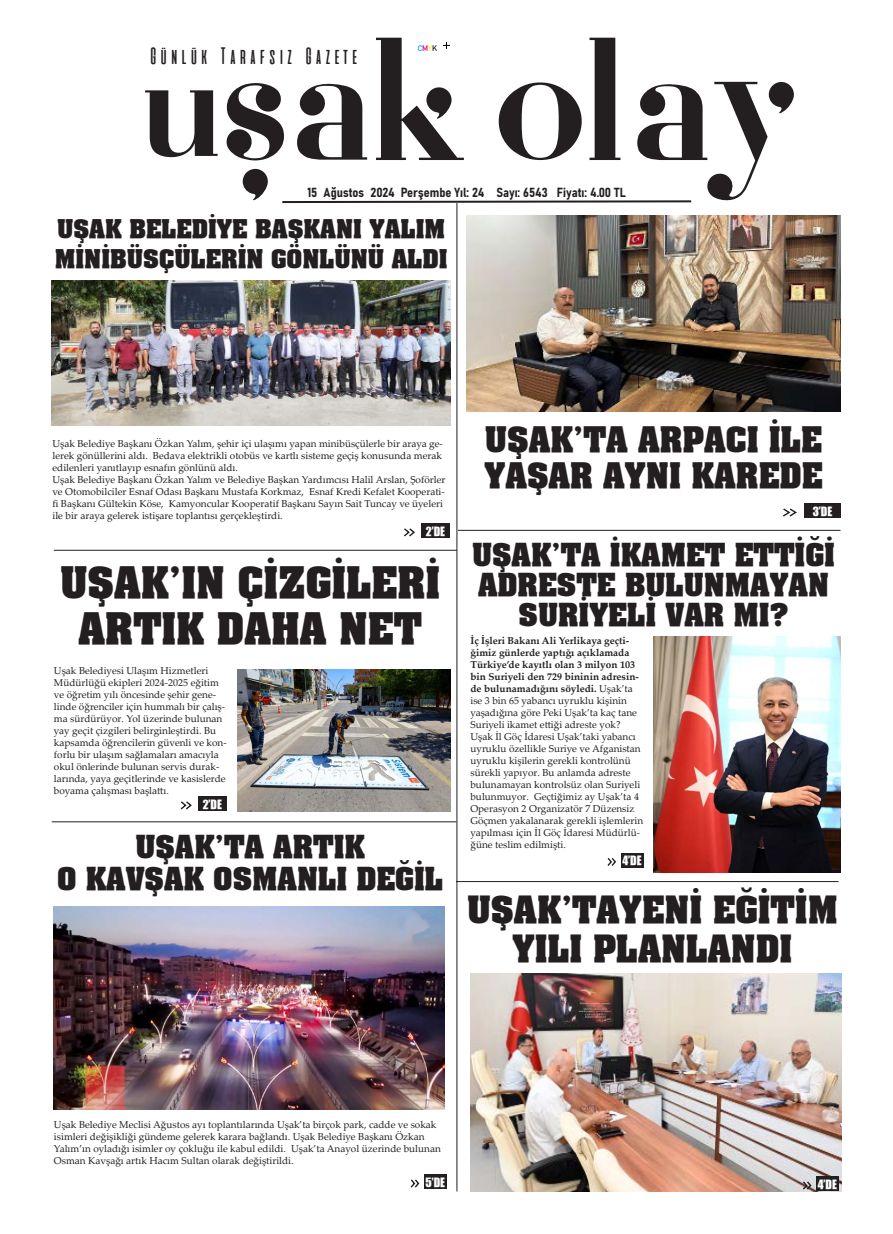
<style>
.page{position:relative;width:893px;height:1234px;background:#fff}
.page>*{position:absolute;margin:0;border:0;box-sizing:border-box;transform-origin:0 0}
.t1{font:700 37px/46px "TR Aardvark";color:#231f20;text-align:center}
.t2{font:700 32px/38.4px "TR Aardvark";color:#231f20;text-align:center}
.t3{font:700 30px/36px "TR Aardvark";color:#231f20}
.t4{font:700 27px "TR Aardvark";color:#231f20}
.t5{font:23.7px "aliensandcows";color:#231f20}
.t6{font:700 22px/30px "TR Aardvark";color:#231f20}
.t7{font:13px "Bahnschrift";color:#231f20}
.t8{font:11.8px "TR Impact";color:#fff}
.t9{font:10px/12px "Palatino Linotype";color:#231f20}
.t10{font:700 8px "DIN Alternate";color:#00aeef}
.s1{color:#ed028c}
.s2{color:#fff101}
.s3{color:#231f20}
.s4{font-weight:700}
</style>
<div class="page">
<img style="left:470px;top:973px;width:371px;height:218px">
<svg style="left:145px;top:90px;width:73px;height:67px"></svg>
<div style="left:424px;top:1174px;width:22px;height:15px;background:#231f20"></div>
<svg style="left:410px;top:1179px;width:10px;height:9px"></svg>
<svg style="left:226px;top:38px;width:568px;height:165px"></svg>
<div style="left:198px;top:796px;width:29px;height:15px;background:#231f20"></div>
<svg style="left:180px;top:801px;width:12px;height:9px"></svg>
<div style="left:804px;top:503px;width:36px;height:15px;background:#231f20"></div>
<svg style="left:783px;top:508px;width:14px;height:9px"></svg>
<div style="left:621px;top:852px;width:22px;height:15px;background:#231f20"></div>
<svg style="left:607px;top:858px;width:9px;height:8px"></svg>
<hr style="left:458px;top:529px;width:382px;height:1px;background:#231f20">
<hr style="left:456px;top:880px;width:383px;height:1px;background:#231f20">
<hr style="left:54px;top:549px;width:403px;height:1px;background:#231f20">
<hr style="left:52px;top:821px;width:404px;height:1px;background:#231f20">
<div style="left:421px;top:523px;width:29px;height:15px;background:#231f20"></div>
<svg style="left:404px;top:528px;width:11px;height:9px"></svg>
<div style="left:816px;top:1176px;width:23px;height:15px;background:#231f20"></div>
<svg style="left:801px;top:1179px;width:11px;height:11px"></svg>
<hr style="left:456px;top:203px;width:1px;height:988px;background:#231f20">
<img style="left:51px;top:280px;width:399px;height:145px">
<img style="left:238px;top:669px;width:212px;height:142px">
<img style="left:467px;top:215px;width:373px;height:196px">
<img style="left:654px;top:636px;width:186px;height:236px">
<img style="left:54px;top:906px;width:390px;height:202px">
<p class="t5" style="left:148px;top:44px;width:213px">Günlük Tarafsız Gazete</p>
<p class="t10" style="left:418px;top:42px;width:21px">C<span class="s1">M</span><span class="s2">Y</span><span class="s3">K</span></p>
<p class="t7" style="left:307px;top:182px;width:320px">15 Ağustos 2024 Perşembe Yıl: 24 Sayı: 6543 Fiyatı: 4.00 TL</p>
<p class="t6" style="left:55px;top:213px;width:394px">UŞAK BELEDİYE BAŞKANI YALIM<br>MİNİBÜSÇÜLERİN GÖNLÜNÜ ALDI</p>
<p class="t3" style="left:484px;top:420px;width:340px">UŞAK’TA ARPACI İLE<br>YAŞAR AYNI KAREDE</p>
<p class="t9" style="left:52px;top:437px;width:392px;text-align:justify">Uşak Belediye Başkanı Özkan Yalım, şehir içi ulaşımı yapan minibüsçülerle bir araya ge&shy;lerek gönüllerini aldı. Bedava elektrikli otobüs ve kartlı sisteme geçiş konusunda merak edilenleri yanıtlayıp esnafın gönlünü aldı.</p>
<p class="t9" style="left:52px;top:473px;width:395px">Uşak Belediye Başkanı Özkan Yalım ve Belediye Başkan Yardımcısı Halil Arslan, Şoförler ve Otomobilciler Esnaf Odası Başkanı Mustafa Korkmaz, Esnaf Kredi Kefalet Kooperati&shy;fi Başkanı Gültekin Köse, Kamyoncular Kooperatif Başkanı Sayın Sait Tuncay ve üyeleri ile bir araya gelerek istişare toplantısı gerçekleştirdi.</p>
<p class="t1" style="left:60px;top:558px;width:382px">UŞAK’IN ÇİZGİLERİ<br>ARTIK DAHA NET</p>
<p class="t9" style="left:54px;top:663px;width:174px">Uşak Belediyesi Ulaşım Hizmetleri Müdürlüğü ekipleri 2024-2025 eğitim ve öğretim yılı öncesinde şehir gene&shy;linde öğrenciler için hummalı bir çalış&shy;ma sürdürüyor. Yol üzerinde bulunan yay geçit çizgileri belirginleştirdi. Bu kapsamda öğrencilerin güvenli ve kon&shy;forlu bir ulaşım sağlamaları amacıyla okul önlerinde bulunan servis durak&shy;larında, yaya geçitlerinde ve kasislerde boyama çalışması başlattı.</p>
<p class="t8" style="left:813px;top:501px;width:21px">3’DE</p>
<p class="t8" style="left:426px;top:521px;width:21px">2’DE</p>
<p class="t4" style="left:472px;top:534px;width:364px">UŞAK’TA İKAMET ETTİĞİ</p>
<p class="t4" style="left:478px;top:564px;width:352px">ADRESTE BULUNMAYAN</p>
<p class="t4" style="left:519px;top:594px;width:271px">SURİYELİ VAR MI?</p>
<p class="t9" style="left:470px;top:634px;width:174px"><span class="s4">İç İşleri Bakanı Ali Yerlikaya geçti&shy;ğimiz günlerde yaptığı açıklamada Türkiye’de kayıtlı olan 3 milyon 103 bin Suriyeli den 729 bininin adresin&shy;de bulunamadığını söyledi.</span> Uşak’ta ise 3 bin 65 yabancı uyruklu kişinin yaşadığına göre Peki Uşak’ta kaç tane Suriyeli ikamet ettiği adreste yok?<br>Uşak İl Göç İdaresi Uşak’taki yabancı uyruklu özellikle Suriye ve Afganistan uyruklu kişilerin gerekli kontrolünü sürekli yapıyor. Bu anlamda adreste bulunamayan kontrolsüz olan Suriyeli bulunmuyor. Geçtiğimiz ay Uşak’ta 4<br>Operasyon 2 Organizatör 7 Düzensiz Göçmen yakalanarak gerekli işlemlerin yapılması için İl Göç İdaresi Müdürlü-</p>
<p class="t8" style="left:203px;top:794px;width:21px">2’DE</p>
<p class="t4" style="left:135px;top:826px;width:231px">UŞAK’TA ARTIK</p>
<p class="t9" style="left:470px;top:838px;width:97px">ğüne teslim edilmişti.</p>
<p class="t8" style="left:622px;top:851px;width:21px">4’DE</p>
<p class="t4" style="left:57px;top:859px;width:388px">O KAVŞAK OSMANLI DEĞİL</p>
<p class="t2" style="left:467px;top:889px;width:372px">UŞAK’TAYENİ EĞİTİM<br>YILI PLANLANDI</p>
<p class="t9" style="left:54px;top:1117px;width:388px">Uşak Belediye Meclisi Ağustos ayı toplantılarında Uşak’ta birçok park, cadde ve sokak isimleri değişikliği gündeme gelerek karara bağlandı. Uşak Belediye Başkanı Özkan Yalım’ın oyladığı isimler oy çokluğu ile kabul edildi. Uşak’ta Anayol üzerinde bulunan Osman Kavşağı artık Hacım Sultan olarak değiştirildi.</p>
<p class="t8" style="left:425px;top:1172px;width:21px">5’DE</p>
<p class="t8" style="left:818px;top:1174px;width:21px">4’DE</p>
</div>
